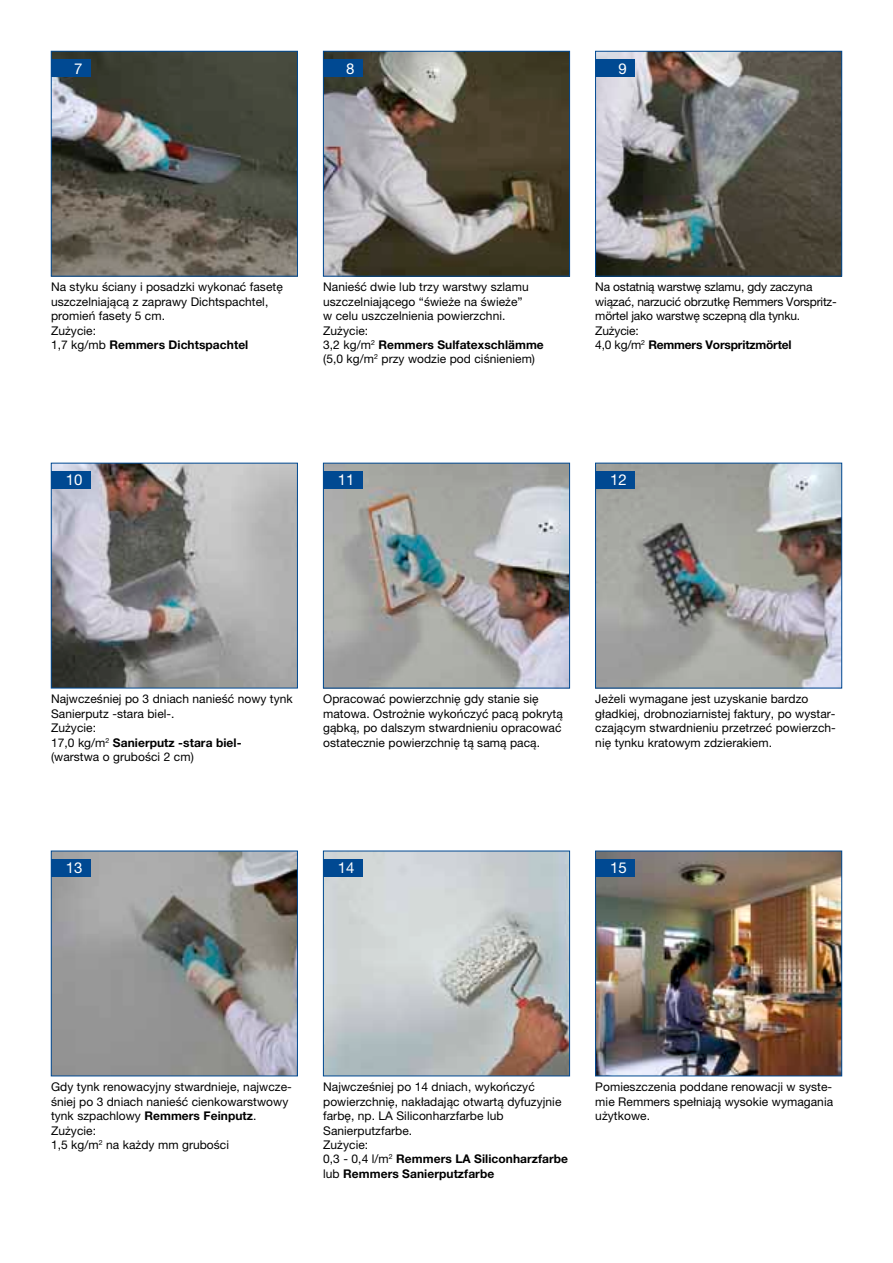
<style>
.page{position:relative;width:893px;height:1263px;background:#fff}
.page>*{position:absolute;margin:0;border:0;box-sizing:border-box;transform-origin:0 0}
.t1{font:15px "Helvetica Neue LT Pro";color:#fff}
.t2{font:12px/14.4px "Helvetica Neue LT Pro";letter-spacing:.005em;color:#000}
.t3{font:12px/14.4px "Helvetica Neue LT Pro";letter-spacing:-.015em;color:#000}
.s1{font-weight:700}
</style>
<div class="page">
<img style="left:597px;top:465px;width:243px;height:221px">
<div style="left:595px;top:463px;width:247px;height:225px;border:1px solid #004992"></div>
<img style="left:53px;top:465px;width:243px;height:221px">
<div style="left:51px;top:463px;width:247px;height:225px;border:1px solid #004992"></div>
<img style="left:597px;top:853px;width:243px;height:221px">
<div style="left:595px;top:851px;width:247px;height:225px;border:1px solid #004992"></div>
<img style="left:325px;top:53px;width:243px;height:221px">
<div style="left:323px;top:51px;width:247px;height:225px;border:1px solid #004992"></div>
<img style="left:53px;top:53px;width:243px;height:221px">
<div style="left:51px;top:51px;width:247px;height:225px;border:1px solid #004992"></div>
<img style="left:597px;top:53px;width:243px;height:221px">
<div style="left:595px;top:51px;width:247px;height:225px;border:1px solid #004992"></div>
<img style="left:53px;top:853px;width:243px;height:221px">
<div style="left:51px;top:851px;width:247px;height:225px;border:1px solid #004992"></div>
<img style="left:325px;top:853px;width:243px;height:221px">
<div style="left:323px;top:851px;width:247px;height:225px;border:1px solid #004992"></div>
<img style="left:325px;top:465px;width:243px;height:221px">
<div style="left:323px;top:463px;width:247px;height:225px;border:1px solid #004992"></div>
<div style="left:51px;top:471px;width:40px;height:18px;background:#004992"></div>
<div style="left:323px;top:471px;width:40px;height:18px;background:#004992"></div>
<div style="left:595px;top:471px;width:40px;height:18px;background:#004992"></div>
<div style="left:595px;top:60px;width:40px;height:17px;background:#004992"></div>
<div style="left:323px;top:60px;width:40px;height:17px;background:#004992"></div>
<div style="left:51px;top:60px;width:40px;height:17px;background:#004992"></div>
<div style="left:51px;top:859px;width:40px;height:18px;background:#004992"></div>
<div style="left:323px;top:859px;width:40px;height:18px;background:#004992"></div>
<div style="left:595px;top:859px;width:40px;height:18px;background:#004992"></div>
<p class="t1" style="left:74px;top:60px;width:10px">7</p>
<p class="t1" style="left:346px;top:60px;width:10px">8</p>
<p class="t1" style="left:618px;top:60px;width:10px">9</p>
<p class="t2" style="left:51px;top:280px;width:233px">Na styku ściany i posadzki wykonać fasetę uszczelniającą z zaprawy Dichtspachtel, promień fasety 5 cm.<br>Zużycie:<br>1,7 kg/mb <span class="s1">Remmers Dichtspachtel</span></p>
<p class="t2" style="left:323px;top:280px;width:222px">Nanieść dwie lub trzy warstwy szlamu uszczelniającego “świeże na świeże”<br>w celu uszczelnienia powierzchni.<br>Zużycie:<br>3,2 kg/m<sup>2</sup> <span class="s1">Remmers Sulfatexschlämme </span>(5,0 kg/m<sup>2</sup> przy wodzie pod ciśnieniem)</p>
<p class="t3" style="left:595px;top:280px;width:243px">Na ostatnią warstwę szlamu, gdy zaczyna wiązać, narzucić obrzutkę Remmers Vorspritz&shy;mörtel jako warstwę sczepną dla tynku.<br>Zużycie:<br>4,0 kg/m<sup>2</sup> <span class="s1">Remmers Vorspritzmörtel</span></p>
<p class="t1" style="left:66px;top:471px;width:18px">10</p>
<p class="t1" style="left:338px;top:471px;width:18px">11</p>
<p class="t1" style="left:610px;top:471px;width:18px">12</p>
<p class="t2" style="left:51px;top:692px;width:243px">Najwcześniej po 3 dniach nanieść nowy tynk<br>Sanierputz -stara biel-.<br>Zużycie:<br>17,0 kg/m<sup>2</sup> <span class="s1">Sanierputz -stara biel-</span>(warstwa o grubości 2 cm)</p>
<p class="t2" style="left:323px;top:692px;width:241px">Opracować powierzchnię gdy stanie się matowa. Ostrożnie wykończyć pacą pokrytą gąbką, po dalszym stwardnieniu opracować ostatecznie powierzchnię tą samą pacą.</p>
<p class="t2" style="left:595px;top:692px;width:242px">Jeżeli wymagane jest uzyskanie bardzo gładkiej, drobnoziarnistej faktury, po wystar&shy;czającym stwardnieniu przetrzeć powierzch&shy;nię tynku kratowym zdzierakiem.</p>
<p class="t1" style="left:66px;top:859px;width:18px">13</p>
<p class="t1" style="left:338px;top:859px;width:18px">14</p>
<p class="t1" style="left:610px;top:859px;width:18px">15</p>
<p class="t2" style="left:51px;top:1080px;width:242px">Gdy tynk renowacyjny stwardnieje, najwcze&shy;śniej po 3 dniach nanieść cienkowarstwowy tynk szpachlowy <span class="s1">Remmers Feinputz</span>.<br>Zużycie:<br>1,5 kg/m<sup>2</sup> na każdy mm grubości</p>
<p class="t2" style="left:323px;top:1080px;width:246px">Najwcześniej po 14 dniach, wykończyć powierzchnię, nakładając otwartą dyfuzyjnie farbę, np. LA Siliconharzfarbe lub<br>Sanierputzfarbe.<br>Zużycie:<br>0,3 - 0,4 l/m<sup>2</sup> <span class="s1">Remmers LA Siliconharzfarbe </span>lub <span class="s1">Remmers Sanierputzfarbe</span></p>
<p class="t2" style="left:595px;top:1080px;width:239px;text-align:justify">Pomieszczenia poddane renowacji w syste&shy;mie Remmers spełniają wysokie wymagania użytkowe.</p>
</div>
